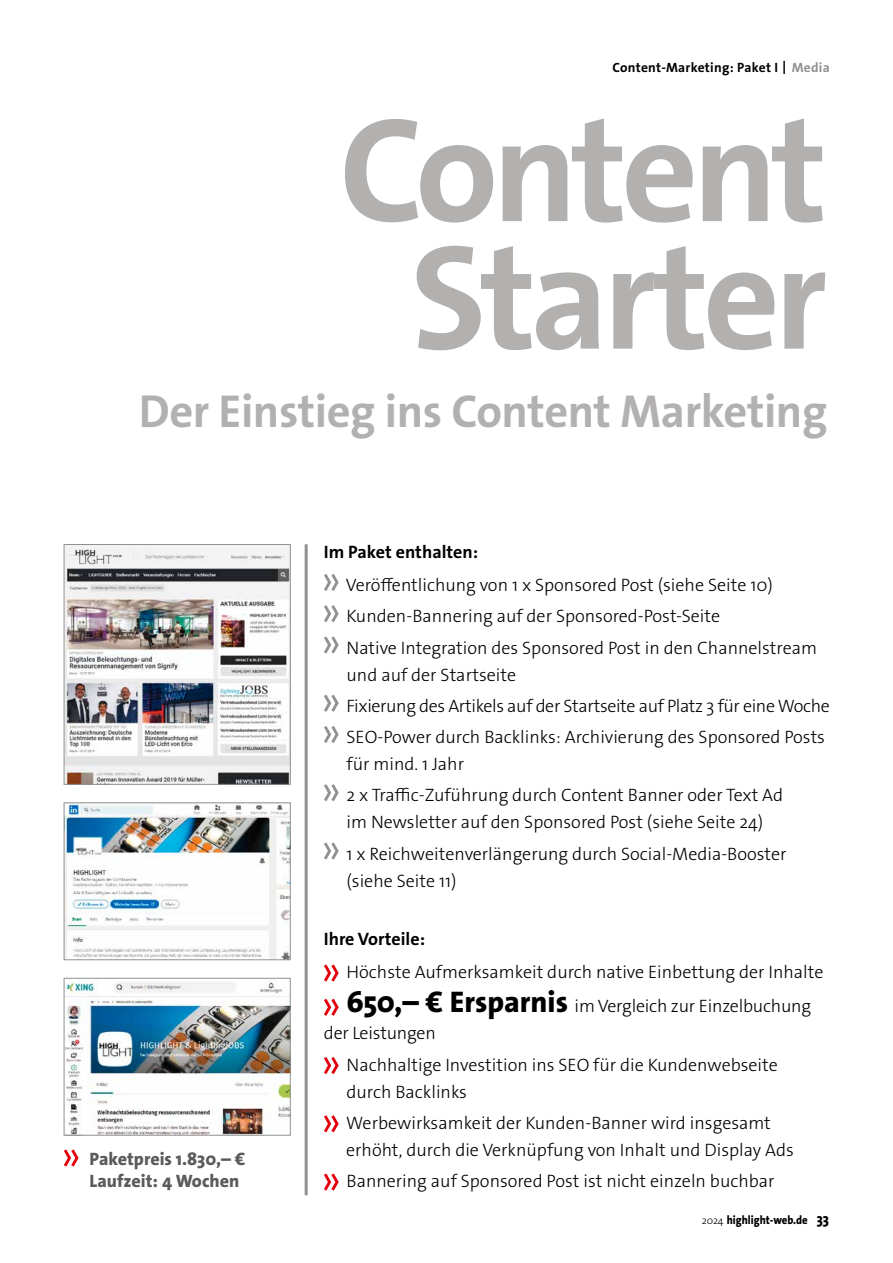
<style>
.page{position:relative;width:893px;height:1263px;background:#fff}
.page>*{position:absolute;margin:0;border:0;box-sizing:border-box;transform-origin:0 0}
.t1{font:700 150px/127.5px "The Sans Os F";letter-spacing:-.04em;color:#b3b1b0;text-align:center}
.t2{font:700 46.5px "The Sans Os F";letter-spacing:-.01em;color:#b3b1b0}
.t3{font:300 18px/31.2px "The Sans Os F";color:#000}
.t4{font:800 18px/22.5px "The Sans Os F";color:#5a5b5a}
.t5{font:700 18px "The Sans Os F";color:#000}
.t6{font:700 13.5px "The Sans Os F";letter-spacing:.02em;color:#000}
.t7{font:800 12px "The Sans Os F";color:#000;scale:.9 1}
.s1{font-weight:300;font-size:19.5px}
.s2{color:#929191}
.s3{font-weight:800;font-size:30px}
.s4{font-weight:300;font-size:10.5px}
.s5{font-size:15px}
</style>
<div class="page">
<svg style="left:324px;top:574px;width:15px;height:17px"></svg>
<svg style="left:324px;top:605px;width:15px;height:17px"></svg>
<svg style="left:324px;top:636px;width:15px;height:17px"></svg>
<svg style="left:324px;top:695px;width:15px;height:17px"></svg>
<svg style="left:324px;top:726px;width:15px;height:17px"></svg>
<svg style="left:324px;top:784px;width:15px;height:17px"></svg>
<svg style="left:324px;top:842px;width:15px;height:17px"></svg>
<hr style="left:305px;top:544px;width:3px;height:651px;background:#929191">
<svg style="left:324px;top:964px;width:15px;height:17px"></svg>
<svg style="left:324px;top:999px;width:15px;height:17px"></svg>
<svg style="left:324px;top:1057px;width:15px;height:17px"></svg>
<svg style="left:324px;top:1115px;width:15px;height:17px"></svg>
<svg style="left:324px;top:1173px;width:15px;height:17px"></svg>
<svg style="left:64px;top:1149px;width:15px;height:17px"></svg>
<img style="left:66px;top:546px;width:222px;height:236px">
<div style="left:64px;top:544px;width:226px;height:240px;border:1px solid #929191"></div>
<img style="left:66px;top:980px;width:222px;height:153px">
<div style="left:64px;top:978px;width:226px;height:157px;border:1px solid #929191"></div>
<img style="left:66px;top:805px;width:222px;height:153px">
<div style="left:64px;top:803px;width:226px;height:157px;border:1px solid #929191"></div>
<p class="t6" style="left:612px;top:59px;width:219px">Content-Marketing: Paket I <span class="s1">I</span> <span class="s2">Media</span></p>
<h1 class="t1" style="left:339px;top:108px;width:490px">Content<br>Starter</h1>
<h2 class="t2" style="left:139px;top:381px;width:690px">Der Einstieg ins Content Marketing</h2>
<p class="t4" style="left:90px;top:1147px;width:157px">Paketpreis 1.830,– €<br>Laufzeit: 4 Wochen</p>
<p class="t5" style="left:324px;top:540px;width:156px">Im Paket enthalten:</p>
<p class="t3" style="left:346px;top:569px;width:473px">Veröffentlichung von 1 x Sponsored Post (siehe Seite 10)<br>Kunden-Bannering auf der Sponsored-Post-Seite<br>Native Integration des Sponsored Post in den Channelstream</p>
<p class="t3" style="left:347px;top:659px;width:485px">und auf der Startseite<br>Fixierung des Artikels auf der Startseite auf Platz 3 für eine Woche<br>SEO-Power durch Backlinks: Archivierung des Sponsored Posts</p>
<p class="t3" style="left:347px;top:748px;width:438px">für mind. 1 Jahr<br>2 x Traffic-Zuführung durch Content Banner oder Text Ad</p>
<p class="t3" style="left:347px;top:807px;width:442px">im Newsletter auf den Sponsored Post (siehe Seite 24)<br>1 x Reichweitenverlängerung durch Social-Media-Booster</p>
<p class="t3" style="left:347px;top:865px;width:112px">(siehe Seite 11)</p>
<p class="t5" style="left:324px;top:927px;width:103px">Ihre Vorteile:</p>
<p class="t3" style="left:347px;top:955px;width:478px;line-height:34.2px">Höchste Aufmerksamkeit durch native Einbettung der Inhalte<br><span class="s3">650,– € Ersparnis</span> im Vergleich zur Einzelbuchung</p>
<p class="t3" style="left:347px;top:1018px;width:433px;text-indent:-23px">der Leistungen<br>Nachhaltige Investition ins SEO für die Kundenwebseite</p>
<p class="t3" style="left:346px;top:1076px;width:426px">durch Backlinks<br>Werbewirksamkeit der Kunden-Banner wird insgesamt</p>
<p class="t3" style="left:346px;top:1134px;width:449px">erhöht, durch die Verknüpfung von Inhalt und Display Ads<br>Bannering auf Sponsored Post ist nicht einzeln buchbar</p>
<p class="t7" style="left:702px;top:1212px;width:143px"><span class="s4">2024</span> highlight-web.de <span class="s5">33</span></p>
</div>
